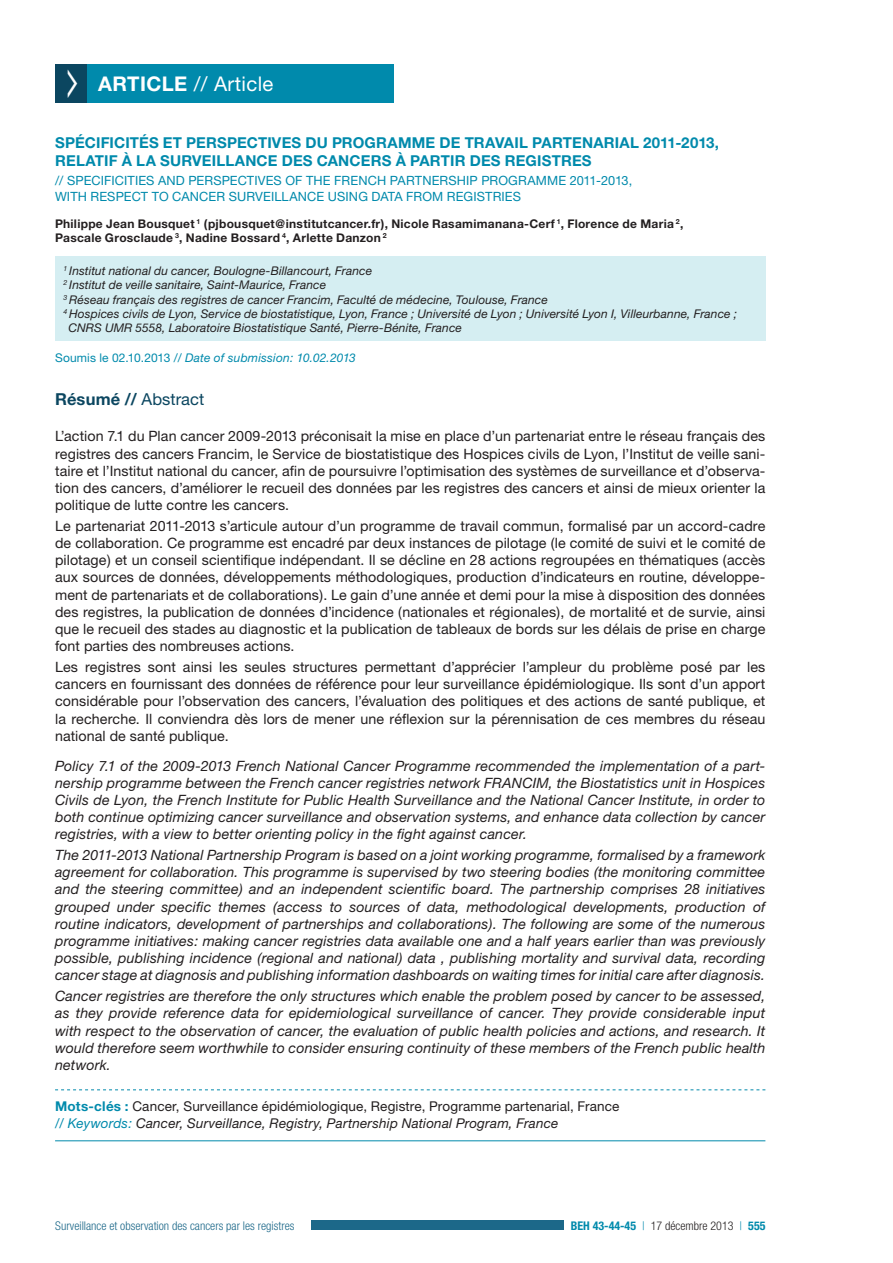
<style>
.page{position:relative;width:893px;height:1263px;background:#fff}
.page>*{position:absolute;margin:0;border:0;box-sizing:border-box;transform-origin:0 0}
.t1{font:20.25px "Helvetica Neue";letter-spacing:.02em;color:#fff}
.t2{font:700 16.5px "Helvetica Neue";color:#0b4660}
.t3{font:700 15px "Helvetica Neue";letter-spacing:.01em;color:#008aac}
.t4{font:700 15px "Helvetica Neue";letter-spacing:.04em;color:#008aac}
.t5{font:italic 14.25px/17.1px "Helvetica Neue";letter-spacing:.01em;color:#231f20;text-align:justify}
.t6{font:14.25px/17.1px "Helvetica Neue";letter-spacing:.005em;color:#231f20;text-align:justify}
.t7{font:13.5px/16.2px "Helvetica Neue";letter-spacing:.01em;color:#231f20}
.t8{font:12.75px "Helvetica Neue";color:#008aac}
.t9{font:italic 12px "Helvetica Neue";letter-spacing:.005em;color:#231f20}
.t10{font:700 12px/14.4px "Helvetica Neue";letter-spacing:.025em;color:#231f20}
.t11{font:300 condensed 12px "Helvetica Neue";color:#1c6889}
.t12{font:italic 12px "Helvetica Neue";letter-spacing:.015em;color:#008aac}
.t13{font:700 condensed 12px "Helvetica Neue";color:#008aac}
.s1{font-weight:700}
.s2{font-style:normal}
.s3{font-weight:400}
.s4{font-weight:700;color:#008aac}
.s5{font-style:italic;color:#008aac}
.s6{font-style:italic}
.s7{font-weight:300}
.s8{font-weight:300;color:#231f20}
</style>
<div class="page">
<div style="left:312px;top:1220px;width:252px;height:10px;background:#1c6889"></div>
<svg style="left:55px;top:1089px;width:710px;height:1px"></svg>
<hr style="left:55px;top:1140px;width:710px;height:1px;background:#008aac">
<div style="left:55px;top:257px;width:710px;height:84px;background:#d5eef2"></div>
<div style="left:55px;top:64px;width:35px;height:39px;background:#0b4660"></div>
<div style="left:87px;top:64px;width:306px;height:39px;background:#008aac"></div>
<h1 class="t1" style="left:98px;top:72px;width:177px"><span class="s1">Article</span> // Article</h1>
<p class="t3" style="left:55px;top:133px;width:38px">Spécifici</p>
<p class="t3" style="left:130px;top:133px;width:68px">tés et perspec</p>
<p class="t3" style="left:258px;top:133px;width:82px">tives du programme</p>
<p class="t3" style="left:439px;top:133px;width:104px">de travai l par</p>
<p class="t3" style="left:563px;top:133px;width:20px">tenaria</p>
<p class="t3" style="left:630px;top:133px;width:90px">l 2011-2013,</p>
<p class="t4" style="left:55px;top:151px;width:192px">re latif à lasurvei llance</p>
<p class="t3" style="left:282px;top:151px;width:11px">descancers</p>
<p class="t3" style="left:396px;top:151px;width:20px">à par</p>
<p class="t3" style="left:441px;top:151px;width:39px">tir desregis</p>
<p class="t3" style="left:552px;top:151px;width:20px">tres</p>
<p class="t8" style="left:55px;top:173px;width:36px">// Specificities</p>
<p class="t8" style="left:158px;top:173px;width:10px">and</p>
<p class="t8" style="left:188px;top:173px;width:18px">pers</p>
<p class="t8" style="left:222px;top:173px;width:16px">pecti</p>
<p class="t8" style="left:258px;top:173px;width:94px">ves of the Frenc</p>
<p class="t8" style="left:377px;top:173px;width:30px">h partners</p>
<p class="t8" style="left:457px;top:173px;width:72px">hip programme</p>
<p class="t8" style="left:570px;top:173px;width:64px">2011-2013,</p>
<p class="t8" style="left:55px;top:189px;width:45px">wit h res</p>
<p class="t8" style="left:116px;top:189px;width:17px">pect</p>
<p class="t8" style="left:152px;top:189px;width:31px">to cancer</p>
<p class="t8" style="left:229px;top:189px;width:43px">surveillance</p>
<p class="t8" style="left:328px;top:189px;width:53px">using data</p>
<p class="t8" style="left:406px;top:189px;width:10px">from</p>
<p class="t8" style="left:447px;top:189px;width:35px">registries</p>
<p class="t10" style="left:55px;top:216px;width:630px">Philippe Jean Bousquet <sup>1</sup> (pjbousquet@institutcancer.fr), Nicole Rasamimanana-Cerf <sup>1</sup>, Florence de Maria <sup>2</sup>,<br>Pascale Grosclaude <sup>3</sup>, Nadine Bossard <sup>4</sup>, Arlette Danzon <sup>2</sup></p>
<p class="t9" style="left:64px;top:263px;width:310px"><sup>1</sup> Institut national du cancer, Boulogne-Billancourt, France</p>
<p class="t9" style="left:64px;top:278px;width:264px"><sup>2</sup> Institut de veille sanitaire, Saint-Maurice, France</p>
<p class="t9" style="left:64px;top:292px;width:486px"><sup>3</sup> Réseau français des registres de cancer Francim, Faculté de médecine, Toulouse, France</p>
<p class="t9" style="left:64px;top:306px;width:675px"><sup>4</sup> Hospices civils de Lyon, Service de biostatistique, Lyon, France ; Université de Lyon ; Université Lyon I, Villeurbanne, France ;</p>
<p class="t9" style="left:68px;top:321px;width:395px">CNRS UMR 5558, Laboratoire Biostatistique Santé, Pierre-Bénite, France</p>
<p class="t12" style="left:55px;top:350px;width:302px"><span class="s2">Soumis le 02.10. 2013 //</span> Date of submission: 10.02.2013</p>
<p class="t2" style="left:55px;top:389px;width:151px">Résumé // <span class="s3">Abstract</span></p>
<p class="t6" style="left:55px;top:428px;width:712px">L’action 7.1 du Plan cancer 2009-2013 préconisait la mise en place d’un partenariat entre le réseau français des registres des cancers Francim, le Service de biostatistique des Hospices civils de Lyon, l’Institut de veille sani&shy;taire et l’Institut national du cancer, afin de poursuivre l’optimisation des systèmes de surveillance et d’observa&shy;tion des cancers, d’améliorer le recueil des données par les registres des cancers et ainsi de mieux orienter la politique de lutte contre les cancers.</p>
<p class="t6" style="left:55px;top:517px;width:712px">Le partenariat 2011-2013 s’articule autour d’un programme de travail commun, formalisé par un accord-cadre de collaboration. Ce programme est encadré par deux instances de pilotage (le comité de suivi et le comité de pilotage) et un conseil scientifique indépendant. Il se décline en 28 actions regroupées en thématiques (accès aux sources de données, développements méthodologiques, production d’indicateurs en routine, développe&shy;ment de partenariats et de collaborations). Le gain d’une année et demi pour la mise à disposition des données des registres, la publication de données d’incidence (nationales et régionales), de mortalité et de survie, ainsi que le recueil des stades au diagnostic et la publication de tableaux de bords sur les délais de prise en charge font parties des nombreuses actions.</p>
<p class="t6" style="left:55px;top:658px;width:712px">Les registres sont ainsi les seules structures permettant d’apprécier l’ampleur du problème posé par les cancers en fournissant des données de référence pour leur surveillance épidémiologique. Ils sont d’un apport considérable pour l’observation des cancers, l’évaluation des politiques et des actions de santé publique, et la recherche. Il conviendra dès lors de mener une réflexion sur la pérennisation de ces membres du réseau national de santé publique.</p>
<p class="t5" style="left:55px;top:757px;width:712px">Policy 7.1 of the 2009-2013 French National Cancer Programme recommended the implementation of a part&shy;nership programme between the French cancer registries network FRANCIM, the Biostatistics unit in Hospices Civils de Lyon, the French Institute for Public Health Surveillance and the National Cancer Institute, in order to both continue optimizing cancer surveillance and observation systems, and enhance data collection by cancer registries, with a view to better orienting policy in the fight against cancer.</p>
<p class="t5" style="left:55px;top:846px;width:712px">The 2011-2013 National Partnership Program is based on a joint working programme, formalised by a framework agreement for collaboration. This programme is supervised by two steering bodies (the monitoring committee and the steering committee) and an independent scientific board. The partnership comprises 28 initiatives grouped under specific themes (access to sources of data, methodological developments, production of routine indicators, development of partnerships and collaborations). The following are some of the numerous programme initiatives: making cancer registries data available one and a half years earlier than was previously possible, publishing incidence (regional and national) data , publishing mortality and survival data, recording cancer stage at diagnosis and publishing information dashboards on waiting times for initial care after diagnosis.</p>
<p class="t5" style="left:55px;top:987px;width:712px">Cancer registries are therefore the only structures which enable the problem posed by cancer to be assessed, as they provide reference data for epidemiological surveillance of cancer. They provide considerable input with respect to the observation of cancer, the evaluation of public health policies and actions, and research. It would therefore seem worthwhile to consider ensuring continuity of these members of the French public health network.</p>
<p class="t7" style="left:55px;top:1098px;width:566px"><span class="s4">Mots-clés :</span> Cancer, Surveillance épidémiologique, Registre, Programme partenarial, France <span class="s5">// Keywords:</span> <span class="s6">Cancer, Surveillance, Registry, Partnership National Program, France</span></p>
<p class="t11" style="left:55px;top:1219px;width:241px">Surveillance et observation des cancers par les registres</p>
<p class="t13" style="left:571px;top:1218px;width:196px">BEH 43-44-45 <span class="s7">|</span> <span class="s8">17 décembre 2013</span> <span class="s7">|</span> 555</p>
</div>
